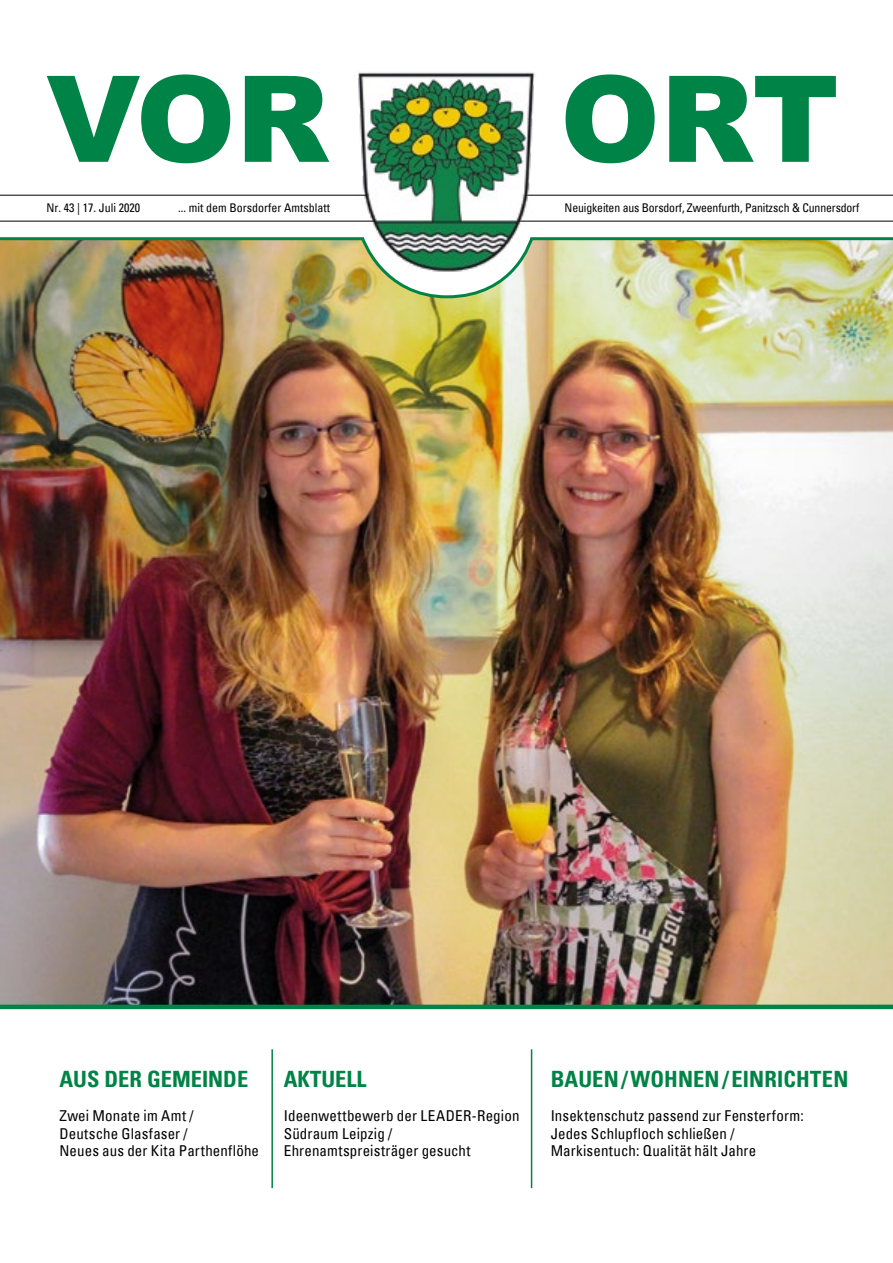
<style>
.page{position:relative;width:893px;height:1263px;background:#fff}
.page>*{position:absolute;margin:0;border:0;box-sizing:border-box;transform-origin:0 0}
.t1{font:900 120px "Arial";letter-spacing:-.005em;color:#008346}
.t2{font:700 condensed 22.5px "Univers";color:#008346}
.t3{font:condensed 15px/17.2px "Univers";letter-spacing:.01em;color:#000}
.t4{font:condensed 12px "Univers";letter-spacing:-.01em;color:#000}
</style>
<div class="page">
<img style="left:0;top:300px;width:893px;height:705px">
<hr style="left:0;top:195px;width:893px;height:1px;background:#000">
<hr style="left:0;top:221px;width:893px;height:1px;background:#000">
<hr style="left:271px;top:1049px;width:2px;height:139px;background:#008346">
<hr style="left:531px;top:1049px;width:1px;height:139px;background:#008346">
<img style="left:0;top:237px;width:893px;height:63px">
<img style="left:354px;top:72px;width:184px;height:204px">
<hr style="left:0;top:1005px;width:893px;height:4px;background:#008346">
<h1 class="t1" style="left:46px;top:32px;width:284px">VOR</h1>
<h1 class="t1" style="left:560px;top:32px;width:280px">ORT</h1>
<p class="t4" style="left:178px;top:200px;width:153px">... mit dem Borsdorfer Amtsblatt</p>
<p class="t4" style="left:565px;top:200px;width:296px">Neuigkeiten aus Borsdorf, Zweenfurth, Panitzsch &amp; Cunnersdorf</p>
<p class="t4" style="left:46px;top:200px;width:95px">Nr. 43 | 17. Juli 2020</p>
<h2 class="t2" style="left:60px;top:1065px;width:190px">AUS DER GEMEINDE</h2>
<p class="t3" style="left:60px;top:1107px;width:201px">Zwei Monate im Amt /<br>Deutsche Glasfaser /<br>Neues aus der Kita Parthenflöhe</p>
<h2 class="t2" style="left:284px;top:1065px;width:84px">AKTUELL</h2>
<p class="t3" style="left:284px;top:1107px;width:237px">Ideenwettbewerb der LEADER-Region<br>Südraum Leipzig /<br>Ehrenamtspreisträger gesucht</p>
<h2 class="t2" style="left:551px;top:1065px;width:299px">BAUEN/WOHNEN/ EINRICHTEN</h2>
<p class="t3" style="left:551px;top:1107px;width:255px;line-height:18px">Insektenschutz passend zur Fensterform:<br>Jedes Schlupfloch schließen /</p>
<p class="t3" style="left:551px;top:1141px;width:207px">Markisentuch: Qualität hält Jahre</p>
</div>
